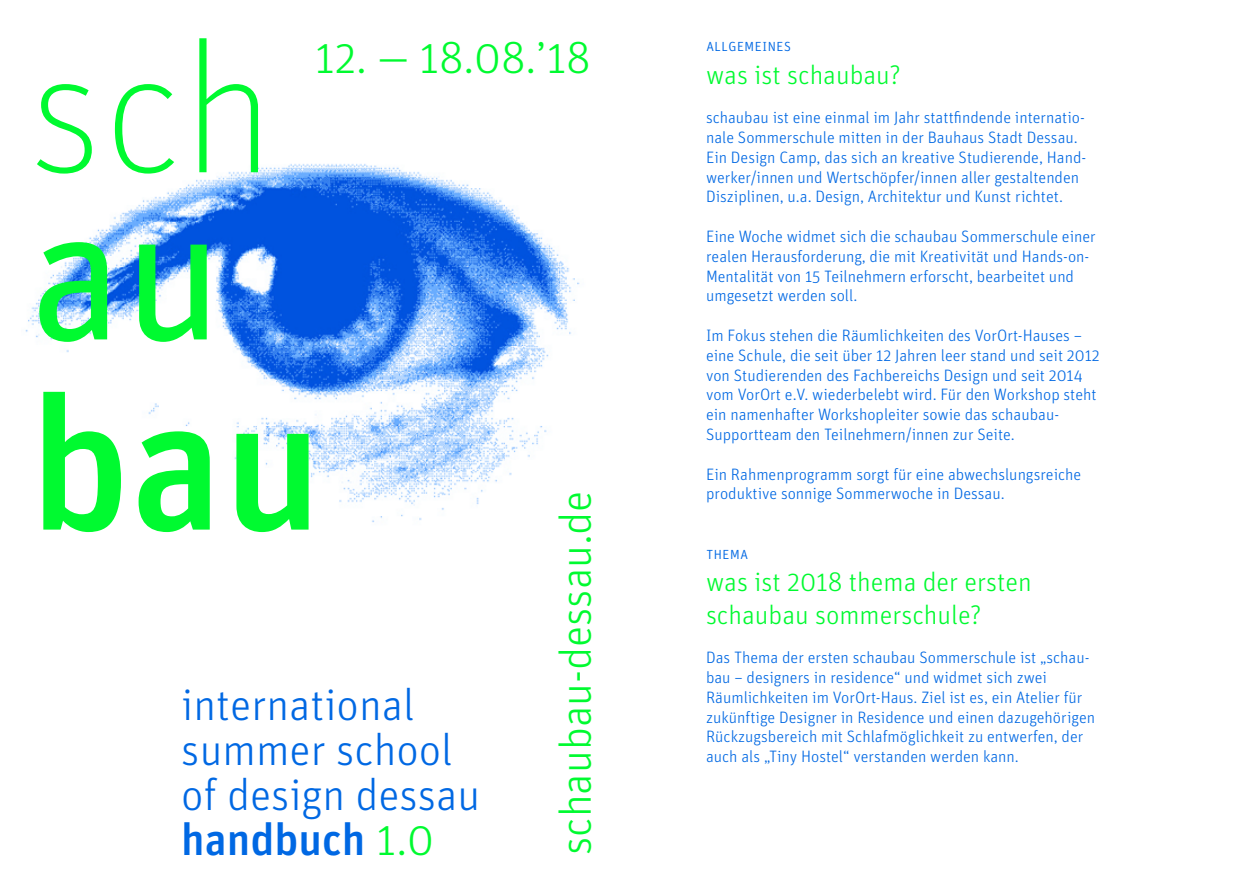
<style>
.page{position:relative;width:1259px;height:893px;background:#fff}
.page>*{position:absolute;margin:0;border:0;box-sizing:border-box;transform-origin:0 0}
.t1{font:300 45px/45px "Unit Pro";color:#0068e3}
.t2{font:300 45px "Unit Pro";color:#00fa30}
.t3{font:300 27px/32.4px "Unit Pro";color:#00fa30}
.t4{font:300 16.5px/19.8px "Unit Pro";color:#0068e3}
.s1{font-weight:500}
.s2{color:#00fa30}
</style>
<div class="page">
<img style="left:25px;top:164px;width:555px;height:369px">
<svg style="left:43px;top:392px;width:265px;height:140px"></svg>
<svg style="left:39px;top:242px;width:168px;height:100px"></svg>
<svg style="left:37px;top:38px;width:221px;height:136px"></svg>
<h1 class="t2" style="left:315px;top:31px;width:277px">12. — 18.08.’18</h1>
<p class="t4" style="left:706px;top:35px;width:87px">allgemeines</p>
<h2 class="t3" style="left:706px;top:58px;width:196px">was ist schaubau?</h2>
<p class="t4" style="left:706px;top:107px;width:382px">schaubau ist eine einmal im Jahr stattfindende internatio&shy;nale Sommerschule mitten in der Bauhaus Stadt Dessau.<br>Ein Design Camp, das sich an kreative Studierende, Hand&shy;werker/innen und Wertschöpfer/innen aller gestaltenden Disziplinen, u.a. Design, Architektur und Kunst richtet.</p>
<p class="t4" style="left:706px;top:226px;width:391px">Eine Woche widmet sich die schaubau Sommerschule einer realen Herausforderung, die mit Kreativität und Hands-on-Mentalität von 15 Teilnehmern erforscht, bearbeitet und umgesetzt werden soll.</p>
<p class="t4" style="left:706px;top:325px;width:395px">Im Fokus stehen die Räumlichkeiten des VorOrt-Hauses – eine Schule, die seit über 12 Jahren leer stand und seit 2012 von Studierenden des Fachbereichs Design und seit 2014 vom VorOrt e.V. wiederbelebt wird. Für den Workshop steht ein namenhafter Workshopleiter sowie das schaubau-Supportteam den Teilnehmern/innen zur Seite.</p>
<p class="t4" style="left:706px;top:464px;width:377px">Ein Rahmenprogramm sorgt für eine abwechslungsreiche produktive sonnige Sommerwoche in Dessau.</p>
<h1 class="t2" style="left:549px;top:855px;width:366px;rotate:-90deg">schaubau-dessau.de</h1>
<p class="t4" style="left:706px;top:543px;width:44px">thema</p>
<h2 class="t3" style="left:706px;top:565px;width:327px">was ist 2018 thema der ersten schaubau sommerschule?</h2>
<p class="t4" style="left:706px;top:647px;width:390px">Das Thema der ersten schaubau Sommerschule ist „schau&shy;bau – designers in residence“ und widmet sich zwei Räumlichkeiten im VorOrt-Haus. Ziel ist es, ein Atelier für zukünftige Designer in Residence und einen dazugehörigen Rückzugsbereich mit Schlafmöglichkeit zu entwerfen, der auch als „Tiny Hostel“ verstanden werden kann.</p>
<h1 class="t1" style="left:181px;top:681px;width:300px">international summer school of design dessau <span class="s1">handbuch</span> <span class="s2">1.0</span></h1>
</div>
